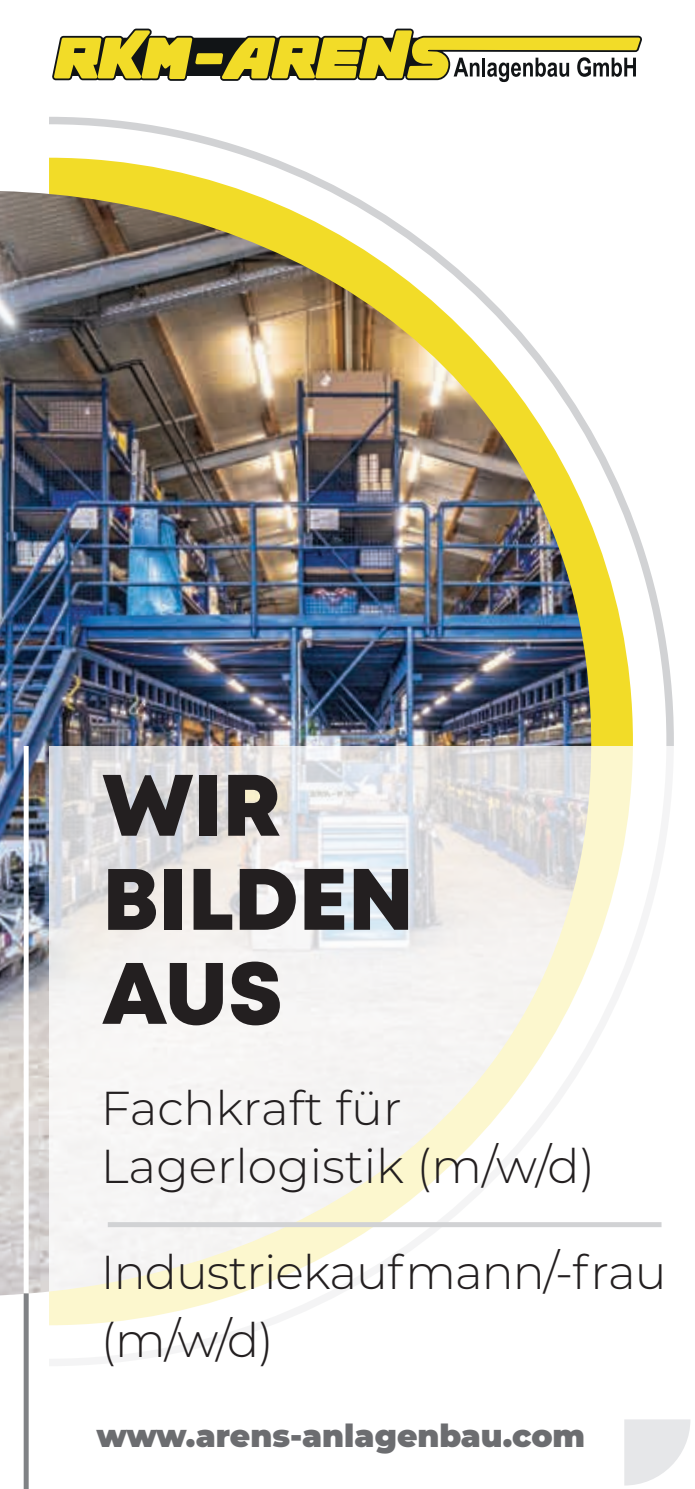
<style>
.page{position:relative;width:695px;height:1489px;background:#fff}
.page>*{position:absolute;margin:0;border:0;box-sizing:border-box;transform-origin:0 0}
.t1{font:86.75px/94px "Mont Heavy DEMO";color:#231f20}
.t2{font:300 47.5px/58.2px "Montserrat";letter-spacing:-.01em;color:#231f20}
.t3{font:900 31.25px "Montserrat";color:#6c6d70}
</style>
<div class="page">
<svg style="left:624px;top:1419px;width:66px;height:66px"></svg>
<img style="left:0;top:191px;width:42px;height:1104px">
<img style="left:42px;top:116px;width:632px;height:1177px">
<svg style="left:52px;top:29px;width:590px;height:53px"></svg>
<svg style="left:49px;top:746px;width:625px;height:620px"></svg>
<div style="left:108px;top:1221px;width:553px;height:5px;background:#d1d2d4"></div>
<div style="left:24px;top:746px;width:5px;height:547px;background:#fff"></div>
<div style="left:24px;top:1293px;width:5px;height:195px;background:#808285"></div>
<h1 class="t1" style="left:102px;top:762px;width:313px">WIR<br>BILDEN<br>AUS</h1>
<p class="t2" style="left:101px;top:1077px;width:495px">Fachkraft für<br>Lagerlogistik (m/w/d)</p>
<p class="t2" style="left:101px;top:1236px;width:567px;line-height:68px">Industriekaufmann/-frau (m/w/d)</p>
<p class="t3" style="left:96px;top:1411px;width:490px">www.arens-anlagenbau.com</p>
</div>
